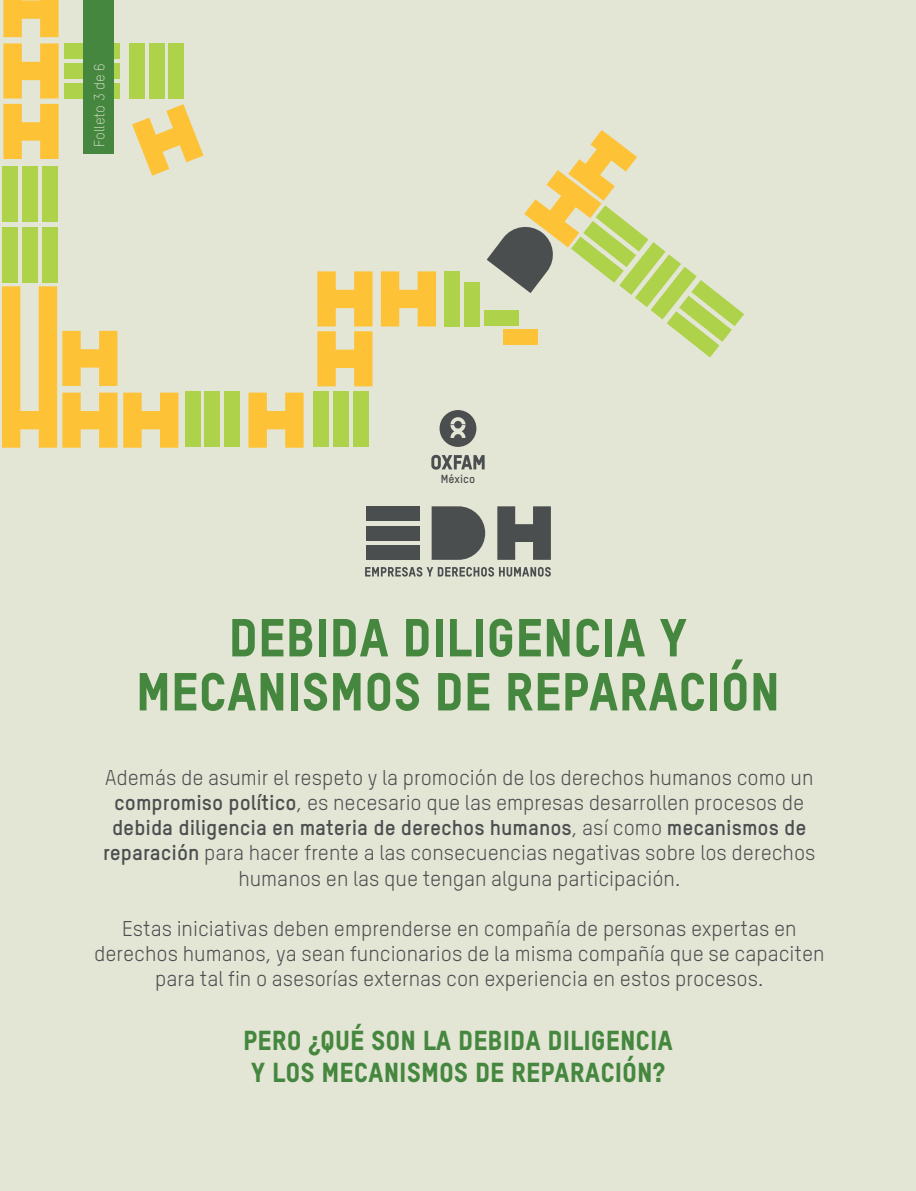
<style>
.page{position:relative;width:916px;height:1191px;background:#fff}
.page>*{position:absolute;margin:0;border:0;box-sizing:border-box;transform-origin:0 0}
.t1{font:52.5px/54px "Oxfam TSTARPRO Headline";color:#45873e;text-align:center}
.t2{font:27px/32.4px "Oxfam TSTARPRO Headline";color:#45873e}
.t3{font:21px/25.2px "Oxfam TSTARPRO";color:#4b4e4f;text-align:center}
.t4{font:300 14.55px "Oxfam TSTARPRO";color:#e3e5d5}
.t5{font:700 11.55px "Oxfam TSTARPRO";color:#4b4e4f}
.s1{font-weight:700}
</style>
<div class="page">
<div style="left:0;top:0;width:915px;height:1191px;background:#e3e5d5"></div>
<svg style="left:439px;top:410px;width:37px;height:37px"></svg>
<svg style="left:431px;top:455px;width:53px;height:14px"></svg>
<div style="left:366px;top:506px;width:53px;height:15px;background:#4b4e4f"></div>
<div style="left:366px;top:525px;width:53px;height:15px;background:#4b4e4f"></div>
<div style="left:366px;top:545px;width:53px;height:15px;background:#4b4e4f"></div>
<svg style="left:497px;top:506px;width:53px;height:54px"></svg>
<svg style="left:431px;top:506px;width:54px;height:54px;background:#5d605f"></svg>
<svg style="left:365px;top:567px;width:185px;height:9px"></svg>
<svg style="left:2px;top:286px;width:115px;height:162px"></svg>
<svg style="left:123px;top:392px;width:55px;height:56px"></svg>
<svg style="left:3px;top:104px;width:56px;height:55px"></svg>
<svg style="left:3px;top:43px;width:56px;height:55px"></svg>
<svg style="left:3px;top:0;width:56px;height:37px"></svg>
<svg style="left:132px;top:104px;width:71px;height:72px"></svg>
<svg style="left:381px;top:271px;width:55px;height:55px"></svg>
<svg style="left:317px;top:271px;width:55px;height:115px"></svg>
<svg style="left:248px;top:392px;width:55px;height:56px"></svg>
<div style="left:444px;top:271px;width:15px;height:55px;background:#aed24a"></div>
<div style="left:464px;top:282px;width:15px;height:44px;background:#aed24a"></div>
<div style="left:484px;top:310px;width:35px;height:16px;background:#aed24a"></div>
<div style="left:2px;top:227px;width:15px;height:55px;background:#aed24a"></div>
<div style="left:22px;top:227px;width:15px;height:55px;background:#aed24a"></div>
<div style="left:42px;top:227px;width:15px;height:55px;background:#aed24a"></div>
<div style="left:313px;top:392px;width:16px;height:55px;background:#aed24a"></div>
<div style="left:333px;top:392px;width:16px;height:55px;background:#aed24a"></div>
<div style="left:353px;top:392px;width:15px;height:55px;background:#aed24a"></div>
<div style="left:185px;top:392px;width:15px;height:55px;background:#aed24a"></div>
<div style="left:205px;top:392px;width:15px;height:55px;background:#aed24a"></div>
<div style="left:224px;top:392px;width:16px;height:55px;background:#aed24a"></div>
<div style="left:64px;top:83px;width:55px;height:16px;background:#aed24a"></div>
<div style="left:64px;top:63px;width:55px;height:16px;background:#aed24a"></div>
<div style="left:64px;top:43px;width:55px;height:16px;background:#aed24a"></div>
<div style="left:129px;top:43px;width:15px;height:55px;background:#aed24a"></div>
<div style="left:149px;top:43px;width:15px;height:55px;background:#aed24a"></div>
<div style="left:169px;top:43px;width:15px;height:55px;background:#aed24a"></div>
<div style="left:2px;top:167px;width:15px;height:55px;background:#aed24a"></div>
<div style="left:22px;top:167px;width:15px;height:55px;background:#aed24a"></div>
<div style="left:42px;top:167px;width:15px;height:55px;background:#aed24a"></div>
<svg style="left:486px;top:130px;width:257px;height:227px"></svg>
<div style="left:83px;top:0;width:31px;height:154px;background:#45873e"></div>
<p class="t4" style="left:91px;top:147px;width:85px;rotate:-90deg">Folleto 3 de 6</p>
<p class="t5" style="left:440px;top:472px;width:36px">México</p>
<h1 class="t1" style="left:136px;top:609px;width:645px">DEBIDA DILIGENCIA Y<br>MECANISMOS DE REPARACIÓN</h1>
<p class="t3" style="left:103px;top:764px;width:713px">Además de asumir el respeto y la promoción de los derechos humanos como un <span class="s1">compromiso político</span>, es necesario que las empresas desarrollen procesos de <span class="s1">debida diligencia en materia de derechos humanos</span>, así como <span class="s1">mecanismos de reparación</span> para hacer frente a las consecuencias negativas sobre los derechos humanos en las que tengan alguna participación.</p>
<p class="t3" style="left:94px;top:915px;width:731px">Estas iniciativas deben emprenderse en compañía de personas expertas en derechos humanos, ya sean funcionarios de la misma compañía que se capaciten para tal fin o asesorías externas con experiencia en estos procesos.</p>
<p class="t2" style="left:243px;top:1023px;width:431px">PERO ¿QUÉ SON LA DEBIDA DILIGENCIA<br>Y LOS MECANISMOS DE REPARACIÓN?</p>
</div>
